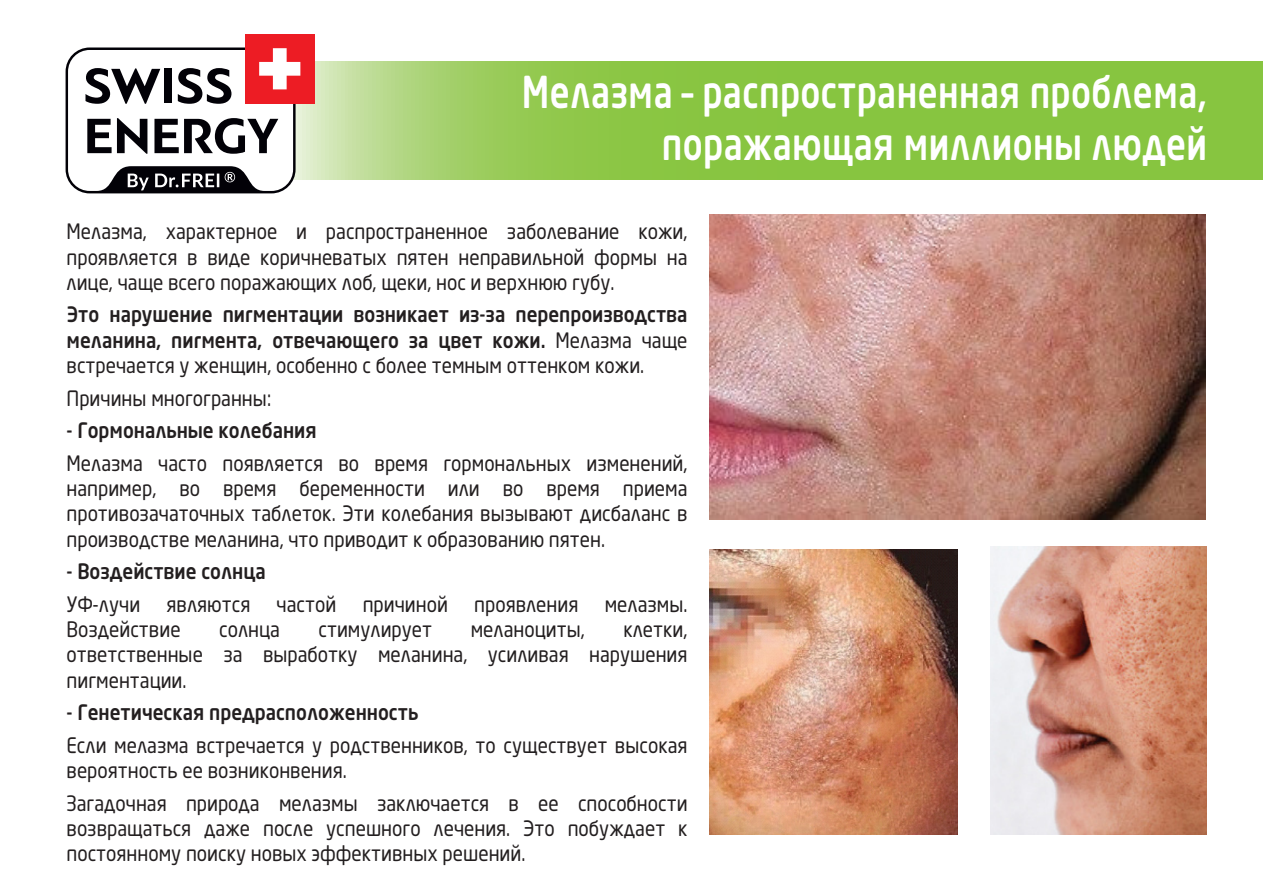
<style>
.page{position:relative;width:1263px;height:893px;background:#fff}
.page>*{position:absolute;margin:0;border:0;box-sizing:border-box;transform-origin:0 0}
.t1{font:500 43.5px/52.2px "Neo Sans Pro Cyr";letter-spacing:.01em;color:#fff;text-align:right;scale:.8 1}
.t2{font:21px/25.2px "Neo Sans Pro Cyr";color:#231f20;text-align:justify;scale:.9 1}
.t3{font:500 21px/25.2px "Neo Sans Pro Cyr";color:#231f20;text-align:justify;scale:.9 1}
.s1{font-weight:400}
</style>
<div class="page">
<svg style="left:300px;top:62px;width:963px;height:117px;background:#92c950"></svg>
<div style="left:245px;top:34px;width:69px;height:69px;background:#ed1c24"></div>
<svg style="left:66px;top:48px;width:234px;height:145px"></svg>
<img style="left:710px;top:549px;width:247px;height:285px">
<img style="left:990px;top:546px;width:216px;height:289px">
<img style="left:710px;top:214px;width:495px;height:306px">
<h1 class="t1" style="left:522px;top:65px;width:858px">Мелазма – распространенная проблема, поражающая миллионы людей</h1>
<p class="t2" style="left:67px;top:219px;width:691px">Мелазма, характерное и распространенное заболевание кожи, проявляется в виде коричневатых пятен неправильной формы на лице, чаще всего поражающих лоб, щеки, нос и верхнюю губу.</p>
<p class="t3" style="left:67px;top:302px;width:691px">Это нарушение пигментации возникает из-за перепроизводства меланина, пигмента, отвечающего за цвет кожи. <span class="s1">Мелазма чаще встречается у женщин, особенно с более темным оттенком кожи.</span></p>
<p class="t2" style="left:67px;top:385px;width:229px">Причины многогранны:</p>
<p class="t3" style="left:67px;top:417px;width:279px">- Гормональные колебания</p>
<p class="t2" style="left:67px;top:450px;width:691px">Мелазма часто появляется во время гормональных изменений, например, во время беременности или во время приема противозачаточных таблеток. Эти колебания вызывают дисбаланс в производстве меланина, что приводит к образованию пятен.</p>
<p class="t3" style="left:67px;top:558px;width:223px">- Воздействие солнца</p>
<p class="t2" style="left:67px;top:591px;width:83px">УФ-лучи</p>
<p class="t2" style="left:167px;top:591px;width:95px">являются</p>
<p class="t2" style="left:277px;top:591px;width:68px">частой</p>
<p class="t2" style="left:363px;top:591px;width:96px">причиной</p>
<p class="t2" style="left:474px;top:591px;width:117px">проявления</p>
<p class="t2" style="left:605px;top:591px;width:94px">мелазмы.</p>
<p class="t2" style="left:67px;top:616px;width:128px">Воздействие</p>
<p class="t2" style="left:219px;top:616px;width:69px">солнца</p>
<p class="t2" style="left:318px;top:616px;width:128px">стимулирует</p>
<p class="t2" style="left:471px;top:616px;width:128px">меланоциты,</p>
<p class="t2" style="left:67px;top:616px;width:691px;text-indent:557px">клетки, ответственные за выработку меланина, усиливая нарушения пигментации.</p>
<p class="t3" style="left:67px;top:699px;width:392px">- Генетическая предрасположенность</p>
<p class="t2" style="left:67px;top:732px;width:691px">Если мелазма встречается у родственников, то существует высокая вероятность ее возниконвения.</p>
<p class="t2" style="left:67px;top:790px;width:691px">Загадочная природа мелазмы заключается в ее способности возвращаться даже после успешного лечения. Это побуждает к постоянному поиску новых эффективных решений.</p>
</div>
